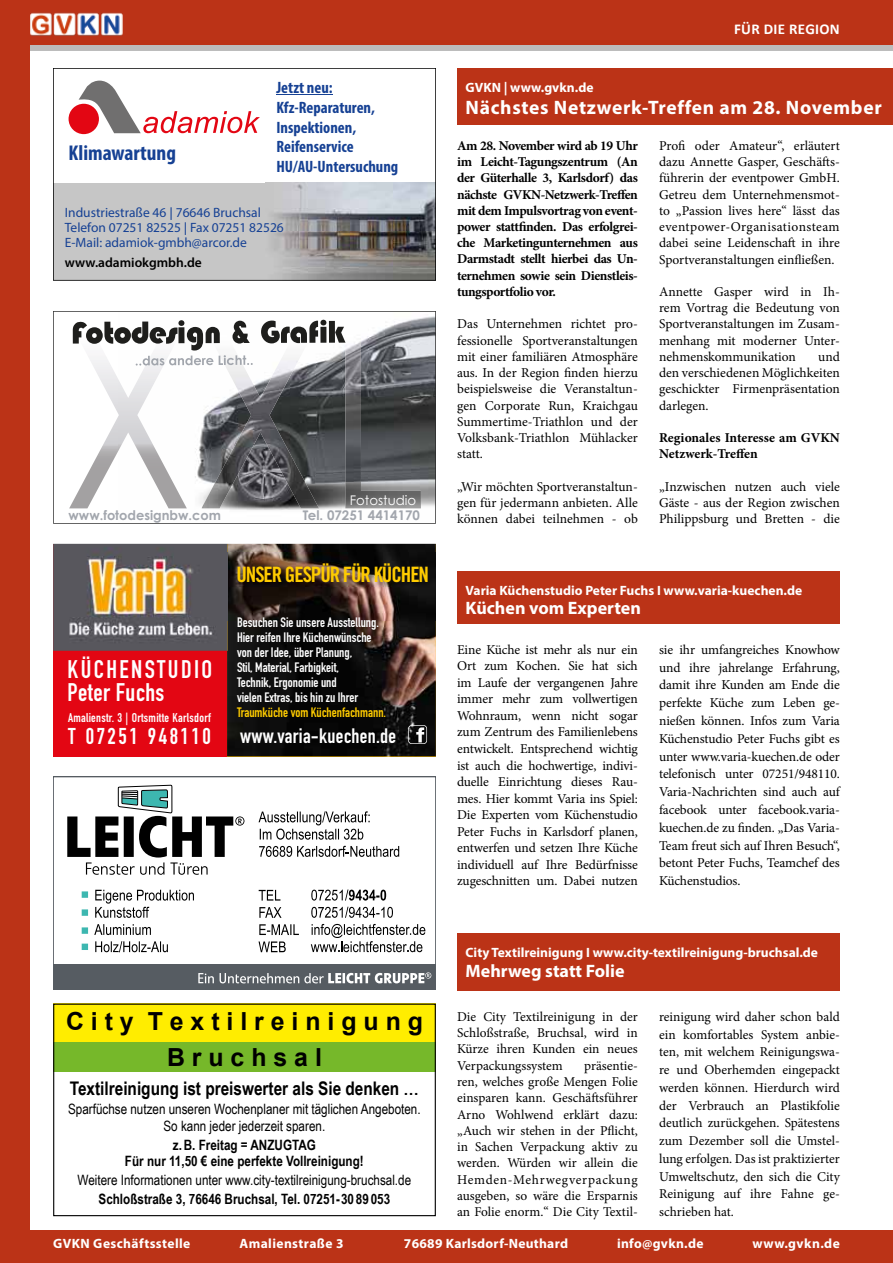
<style>
.page{position:relative;width:893px;height:1263px;background:#fff}
.page>*{position:absolute;margin:0;border:0;box-sizing:border-box;transform-origin:0 0}
.t1{font:700 25.05px/22.6px "DIN Condensed";letter-spacing:.095em;color:#fff}
.t2{font:700 24.9px/35.2px "Arial";letter-spacing:.28em;color:#000;text-align:center}
.t3{font:700 22.65px "DIN Condensed";letter-spacing:.11em;color:#fff}
.t4{font:700 condensed 21.45px "Myriad Pro";color:#164194}
.t5{font:700 condensed 21px "Commerce Black Condensed S Si";letter-spacing:-.05em;color:#fc0}
.t6{font:700 20.55px "DIN Condensed";letter-spacing:.015em;color:#fff}
.t7{font:700 19.5px "Myriad Pro";letter-spacing:.035em;color:#fff}
.t8{font:700 18.75px "Arial Narrow";color:#000}
.t9{font:700 18px "Myriad Pro";color:#fff}
.t10{font:700 condensed 16.5px/19.8px "Myriad Pro";color:#164194}
.t11{font:700 15px "Calibri";letter-spacing:.02em;color:#fff}
.t12{font:14.25px/16.5px "Arial Narrow";color:#000;text-align:center}
.t13{font:700 14.25px/16.5px "Arial Narrow";color:#000;text-align:center}
.t14{font:13.5px/16.2px "Minion Pro";color:#000;text-align:justify}
.t15{font:700 13.5px/16.2px "Minion Pro";letter-spacing:-.02em;color:#000;text-align:justify}
.t16{font:700 13.5px/15px "DIN Condensed";color:#fff}
.t17{font:700 13.5px "Myriad Pro";color:#fff}
.t18{font:13.5px/15px "Myriad Pro";color:#164194}
.t19{font:700 13.5px/16.2px "Minion Pro";color:#000}
.t20{font:700 13.5px "Myriad Pro";letter-spacing:.02em;color:#fff}
.t21{font:700 13.5px "Myriad Pro";letter-spacing:.03em;color:#fff}
.t22{font:700 13.5px "DIN Condensed";color:#fc0}
.t23{font:600 13.5px "Myriad Pro";color:#000}
.t24{font:700 13.5px "Myriad Pro";letter-spacing:.035em;color:#fff}
.t25{font:700 13.35px "Century Gothic Pro";color:#a2a6ad}
.t26{font:13.35px "Century Gothic Pro";color:#fff}
.t27{font:700 12.6px "DIN Condensed";letter-spacing:.02em;color:#fff}
.s1{font-family:"Arial"}
</style>
<div class="page">
<div style="left:20px;top:44px;width:873px;height:6px;background:#bcbcbc"></div>
<div style="left:0;top:0;width:893px;height:45px;background:#bb3317"></div>
<img style="left:31px;top:12px;width:91px;height:24px">
<div style="left:0;top:35px;width:30px;height:1206px;background:#bb3317"></div>
<div style="left:0;top:1230px;width:893px;height:33px;background:#bb3317"></div>
<div style="left:457px;top:68px;width:436px;height:56px;background:#bb3317"></div>
<svg style="left:53px;top:311px;width:383px;height:213px"></svg>
<svg style="left:53px;top:68px;width:383px;height:213px"></svg>
<hr style="left:276px;top:94px;width:57px;height:1px;background:#164194">
<div style="left:457px;top:933px;width:383px;height:57px;background:#bb3317"></div>
<div style="left:457px;top:571px;width:383px;height:53px;background:#bb3317"></div>
<img style="left:227px;top:544px;width:209px;height:212px">
<div style="left:53px;top:544px;width:174px;height:212px;background:#e30613"></div>
<img style="left:53px;top:544px;width:175px;height:107px">
<svg style="left:408px;top:725px;width:19px;height:19px"></svg>
<img style="left:223px;top:553px;width:213px;height:67px">
<div style="left:53px;top:1003px;width:383px;height:39px;background:#ffed00"></div>
<div style="left:53px;top:1042px;width:383px;height:29px;background:#76b82a"></div>
<div style="left:53px;top:1003px;width:383px;height:213px;border:1px solid #000"></div>
<div style="left:53px;top:777px;width:383px;height:212px;border:2px solid #565c62"></div>
<div style="left:53px;top:964px;width:383px;height:25px;background:#565c62"></div>
<svg style="left:198px;top:972px;width:233px;height:11px"></svg>
<svg style="left:311px;top:889px;width:75px;height:11px"></svg>
<svg style="left:311px;top:907px;width:114px;height:45px"></svg>
<svg style="left:95px;top:890px;width:99px;height:28px"></svg>
<svg style="left:94px;top:924px;width:57px;height:11px"></svg>
<svg style="left:95px;top:941px;width:73px;height:11px"></svg>
<svg style="left:259px;top:811px;width:111px;height:29px"></svg>
<svg style="left:259px;top:846px;width:140px;height:11px"></svg>
<svg style="left:259px;top:890px;width:21px;height:10px"></svg>
<svg style="left:259px;top:907px;width:23px;height:11px"></svg>
<svg style="left:259px;top:924px;width:40px;height:11px"></svg>
<svg style="left:259px;top:941px;width:27px;height:11px"></svg>
<svg style="left:82px;top:891px;width:6px;height:59px"></svg>
<svg style="left:67px;top:785px;width:177px;height:90px"></svg>
<h3 class="t4" style="left:69px;top:139px;width:109px">Klimawartung</h3>
<p class="t10" style="left:276px;top:77px;width:123px">Jetzt neu:<br>Kfz-Reparaturen,<br>Inspektionen,<br>Reifenservice<br>HU/AU-Untersuchung</p>
<p class="t18" style="left:65px;top:205px;width:221px">Industriestraße 46 <span class="s1">|</span> 76646 Bruchsal<br>Telefon 07251 82525 <span class="s1">|</span> Fax 07251 82526<br>E-Mail: adamiok-gmbh@arcor.de</p>
<p class="t23" style="left:65px;top:254px;width:138px">www.adamiokgmbh.de</p>
<p class="t26" style="left:350px;top:492px;width:68px">Fotostudio</p>
<p class="t25" style="left:69px;top:506px;width:154px">www.fotodesignbw.com</p>
<p class="t25" style="left:303px;top:506px;width:119px">Tel. 07251 4414170</p>
<h3 class="t5" style="left:236px;top:562px;width:194px">UNSER GESPÜR FÜR KÜCHEN</h3>
<p class="t16" style="left:237px;top:614px;width:143px">Besuchen Sie unsere Ausstellung.<br>Hier reifen Ihre Küchenwünsche von der Idee, über Planung,<br>Stil, Material, Farbigkeit,<br>Technik, Ergonomie und<br>vielen Extras, bis hin zu Ihrer</p>
<p class="t22" style="left:237px;top:703px;width:151px">Traumküche vom Küchenfachmann.</p>
<h1 class="t1" style="left:68px;top:658px;width:146px">KÜCHENSTUDIO<br>Peter Fuchs</h1>
<p class="t27" style="left:68px;top:709px;width:144px">Amalienstr. 3 | Ortsmitte Karlsdorf</p>
<h3 class="t3" style="left:68px;top:721px;width:144px">T 07251 948110</h3>
<h3 class="t6" style="left:240px;top:722px;width:158px">www.varia-kuechen.de</h3>
<h2 class="t2" style="left:66px;top:1004px;width:359px">City Textilreinigung<br>Bruchsal</h2>
<h3 class="t8" style="left:70px;top:1074px;width:351px">Textilreinigung ist preiswerter als Sie denken …</h3>
<p class="t12" style="left:68px;top:1100px;width:354px">Sparfüchse nutzen unseren Wochenplaner mit täglichen Angeboten.<br>So kann jeder jederzeit sparen.</p>
<p class="t13" style="left:125px;top:1136px;width:240px">z.B. Freitag = ANZUGTAG<br>Für nur 11,50 € eine perfekte Vollreinigung!</p>
<p class="t12" style="left:78px;top:1171px;width:335px">Weitere Informationen unter www.city-textilreinigung-bruchsal.de</p>
<p class="t13" style="left:99px;top:1190px;width:293px">Schloßstraße 3, 76646 Bruchsal, Tel. 07251-30 89 053</p>
<p class="t11" style="left:734px;top:20px;width:107px">FÜR DIE REGION</p>
<p class="t17" style="left:466px;top:78px;width:129px">GVKN | www.gvkn.de</p>
<h3 class="t7" style="left:466px;top:95px;width:418px">Nächstes Netzwerk-Treffen am 28. November</h3>
<p class="t15" style="left:457px;top:137px;width:182px">Am 28. November wird ab 19 Uhr im Leicht-Tagungszentrum (An der Güterhalle 3, Karlsdorf) das nächste GVKN-Netzwerk-Treffen mit dem Impulsvortrag von event&shy;power stattfinden. Das erfolgrei&shy;che Marketingunternehmen aus Darmstadt stellt hierbei das Un&shy;ternehmen sowie sein Dienstleis&shy;tungsportfolio vor.</p>
<p class="t14" style="left:457px;top:316px;width:182px">Das Unternehmen richtet pro&shy;fessionelle Sportveranstaltungen mit einer familiären Atmosphäre aus. In der Region finden hierzu beispielsweise die Veranstaltun&shy;gen Corporate Run, Kraichgau Summertime-Triathlon und der Volksbank-Triathlon Mühlacker statt.</p>
<p class="t14" style="left:457px;top:478px;width:182px">„Wir möchten Sportveranstaltun&shy;gen für jedermann anbieten. Alle können dabei teilnehmen - ob</p>
<p class="t14" style="left:659px;top:138px;width:182px">Profi oder Amateur“, erläutert dazu Annette Gasper, Geschäfts&shy;führerin der eventpower GmbH.<br>Getreu dem Unternehmensmot&shy;to „Passion lives here“ lässt das eventpower-Organisationsteam dabei seine Leidenschaft in ihre Sportveranstaltungen einfließen.</p>
<p class="t14" style="left:659px;top:284px;width:182px">Annette Gasper wird in Ih&shy;rem Vortrag die Bedeutung von Sportveranstaltungen im Zusam&shy;menhang mit moderner Unter&shy;nehmenskommunikation</p>
<p class="t14" style="left:659px;top:348px;width:182px;text-indent:159px">und den verschiedenen Möglichkeiten geschickter Firmenpräsentation darlegen.</p>
<p class="t19" style="left:659px;top:429px;width:182px">Regionales Interesse am GVKN<br>Netzwerk-Treffen</p>
<p class="t14" style="left:659px;top:478px;width:182px">„Inzwischen nutzen auch viele Gäste - aus der Region zwischen Philippsburg und Bretten - die</p>
<p class="t17" style="left:466px;top:581px;width:338px">Varia Küchenstudio Peter Fuchs I www.varia-kuechen.de</p>
<h3 class="t9" style="left:466px;top:596px;width:177px">Küchen vom Experten</h3>
<p class="t14" style="left:457px;top:641px;width:182px">Eine Küche ist mehr als nur ein Ort zum Kochen. Sie hat sich im Laufe der vergangenen Jahre immer mehr zum vollwertigen Wohnraum, wenn nicht sogar zum Zentrum des Familienlebens entwickelt. Entsprechend wichtig ist auch die hochwertige, indivi&shy;duelle Einrichtung dieses Rau&shy;mes. Hier kommt Varia ins Spiel:<br>Die Experten vom Küchenstudio Peter Fuchs in Karlsdorf planen, entwerfen und setzen Ihre Küche individuell auf Ihre Bedürfnisse zugeschnitten um. Dabei nutzen</p>
<p class="t14" style="left:659px;top:641px;width:182px;line-height:17.9px">sie ihr umfangreiches Knowhow und ihre jahrelange Erfahrung, damit ihre Kunden am Ende die perfekte Küche zum Leben ge&shy;nießen können. Infos zum Varia Küchenstudio Peter Fuchs gibt es unter www.varia-kuechen.de oder telefonisch unter 07251/948110.<br>Varia-Nachrichten sind auch auf facebook unter facebook.varia&shy;kuechen.de zu finden. „Das Varia-Team freut sich auf Ihren Besuch“, betont Peter Fuchs, Teamchef des Küchenstudios.</p>
<p class="t17" style="left:466px;top:944px;width:354px">City Textilreinigung I www.city-textilreinigung-bruchsal.de</p>
<h3 class="t9" style="left:466px;top:959px;width:160px">Mehrweg statt Folie</h3>
<p class="t14" style="left:457px;top:1008px;width:182px">Die City Textilreinigung in der Schloßstraße, Bruchsal, wird in Kürze ihren Kunden ein neues Verpackungssystem</p>
<p class="t14" style="left:659px;top:1008px;width:182px;line-height:17.7px">reinigung wird daher schon bald ein komfortables System anbie&shy;ten, mit welchem Reinigungswa&shy;re und Oberhemden eingepackt werden können. Hierdurch wird der Verbrauch an Plastikfolie deutlich zurückgehen. Spätestens zum Dezember soll die Umstel&shy;lung erfolgen. Das ist praktizierter Umweltschutz, den sich die City Reinigung auf ihre Fahne ge&shy;schrieben hat.</p>
<p class="t14" style="left:457px;top:1057px;width:182px;text-indent:127px">präsentie&shy;ren, welches große Mengen Folie einsparen kann. Geschäftsführer Arno Wohlwend erklärt dazu: „Auch wir stehen in der Pflicht, in Sachen Verpackung aktiv zu werden. Würden wir allein die Hemden-Mehrwegverpackung ausgeben, so wäre die Ersparnis an Folie enorm.“ Die City Textil-</p>
<p class="t21" style="left:53px;top:1234px;width:139px">GVKN Geschäftsstelle</p>
<p class="t21" style="left:240px;top:1234px;width:106px">Amalienstraße 3</p>
<p class="t20" style="left:404px;top:1234px;width:166px">76689 Karlsdorf-Neuthard</p>
<p class="t20" style="left:617px;top:1234px;width:88px">info@gvkn.de</p>
<p class="t24" style="left:753px;top:1234px;width:89px">www.gvkn.de</p>
</div>
